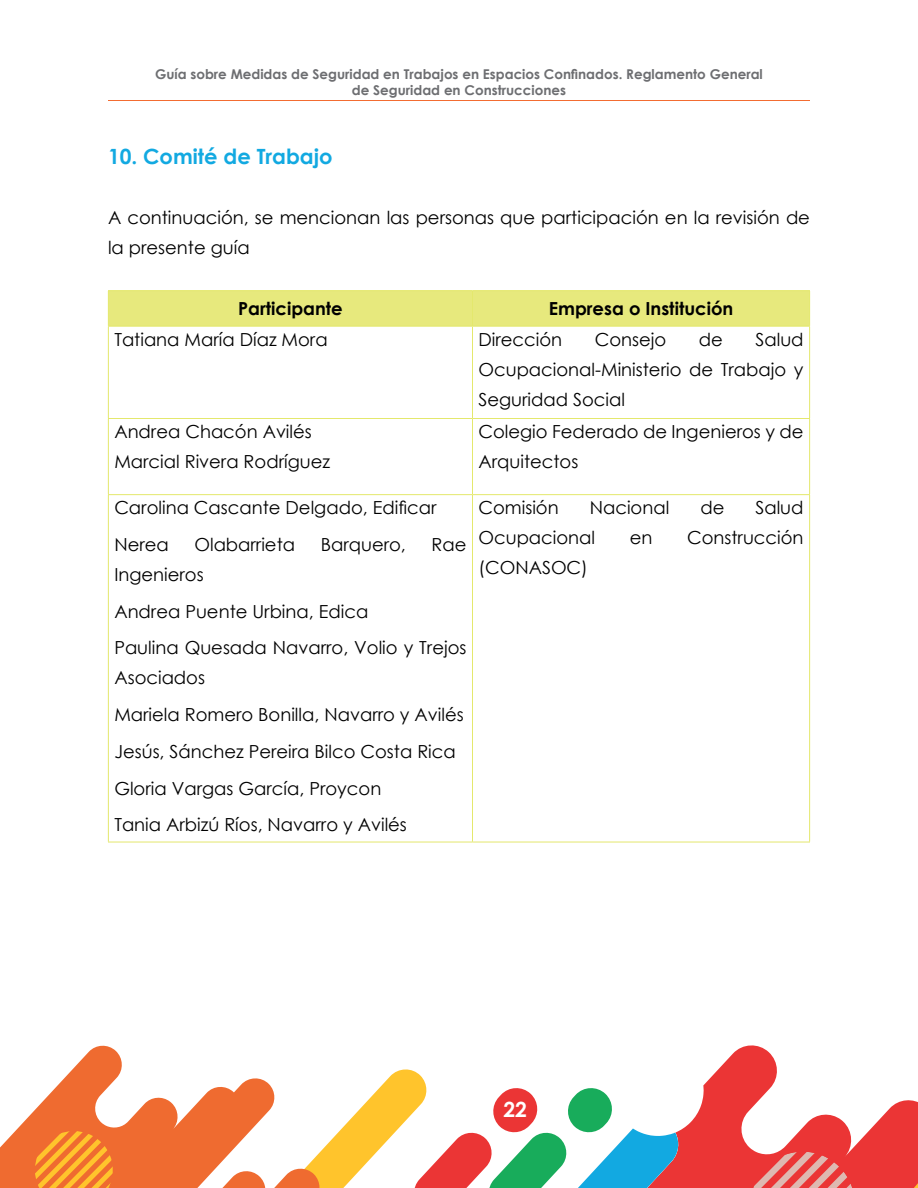
<style>
.page{position:relative;width:918px;height:1188px;background:#fff}
.page>*{position:absolute;margin:0;border:0;box-sizing:border-box;transform-origin:0 0}
.t1{font:700 21px "Century Gothic";color:#12a9e1}
.t2{font:700 21px "Century Gothic";color:#fff}
.t3{font:18px/36.8px "Century Gothic";color:#000}
.t4{font:700 18px "Century Gothic";color:#000}
.t5{font:700 13.5px/16.2px "Century Gothic";color:#6d6e71;text-align:center}
</style>
<div class="page">
<div style="left:109px;top:291px;width:700px;height:35px;background:#e7e97d"></div>
<hr style="left:108px;top:290px;width:364px;height:1px;background:#e4e86d">
<hr style="left:108px;top:291px;width:1px;height:35px;background:#e4e86d">
<hr style="left:472px;top:290px;width:338px;height:1px;background:#e4e86d">
<hr style="left:472px;top:291px;width:1px;height:35px;background:#e4e86d">
<hr style="left:809px;top:291px;width:1px;height:35px;background:#e4e86d">
<hr style="left:108px;top:326px;width:364px;height:1px;background:#e4e86d">
<hr style="left:108px;top:327px;width:1px;height:91px;background:#e4e86d">
<hr style="left:472px;top:326px;width:338px;height:1px;background:#e4e86d">
<hr style="left:472px;top:327px;width:1px;height:91px;background:#e4e86d">
<hr style="left:809px;top:327px;width:1px;height:91px;background:#e4e86d">
<hr style="left:108px;top:418px;width:364px;height:1px;background:#e4e86d">
<hr style="left:108px;top:419px;width:1px;height:75px;background:#e4e86d">
<hr style="left:472px;top:418px;width:338px;height:1px;background:#e4e86d">
<hr style="left:472px;top:419px;width:1px;height:75px;background:#e4e86d">
<hr style="left:809px;top:419px;width:1px;height:75px;background:#e4e86d">
<hr style="left:108px;top:494px;width:364px;height:1px;background:#e4e86d">
<hr style="left:108px;top:495px;width:1px;height:347px;background:#e4e86d">
<hr style="left:472px;top:494px;width:338px;height:1px;background:#e4e86d">
<hr style="left:472px;top:495px;width:1px;height:347px;background:#e4e86d">
<hr style="left:809px;top:495px;width:1px;height:347px;background:#e4e86d">
<hr style="left:108px;top:842px;width:364px;height:1px;background:#e4e86d">
<hr style="left:472px;top:842px;width:338px;height:1px;background:#e4e86d">
<svg style="left:680px;top:1045px;width:71px;height:143px;fill:#eb3535"></svg>
<svg style="left:321px;top:1069px;width:359px;height:119px"></svg>
<svg style="left:0;top:1045px;width:321px;height:143px"></svg>
<svg style="left:31px;top:1127px;width:86px;height:61px;background:#f4892e"></svg>
<svg style="left:751px;top:1045px;width:167px;height:143px"></svg>
<hr style="left:108px;top:100px;width:702px;height:1px;background:#f36c31">
<p class="t5" style="left:155px;top:66px;width:609px">Guía sobre Medidas de Seguridad en Trabajos en Espacios Confinados. Reglamento General de Seguridad en Construcciones</p>
<p class="t1" style="left:108px;top:141px;width:226px">10. Comité de Trabajo</p>
<p class="t3" style="left:108px;top:202px;width:704px;line-height:30px">A continuación, se mencionan las personas que participación en la revisión de la presente guía</p>
<p class="t4" style="left:238px;top:295px;width:106px">Participante</p>
<p class="t4" style="left:549px;top:295px;width:186px">Empresa o Institución</p>
<p class="t3" style="left:114px;top:321px;width:215px">Tatiana María Díaz Mora</p>
<p class="t3" style="left:478px;top:321px;width:85px">Dirección</p>
<p class="t3" style="left:595px;top:321px;width:73px">Consejo</p>
<p class="t3" style="left:699px;top:321px;width:26px">de</p>
<p class="t3" style="left:478px;top:324px;width:327px;line-height:30px;text-align:justify;text-indent:277px">Salud Ocupacional-Ministerio de Trabajo y Seguridad Social</p>
<p class="t3" style="left:114px;top:416px;width:217px;line-height:30px">Andrea Chacón Avilés<br>Marcial Rivera Rodríguez</p>
<p class="t3" style="left:478px;top:416px;width:327px;line-height:30px">Colegio Federado de Ingenieros y de<br>Arquitectos</p>
<p class="t3" style="left:114px;top:489px;width:324px">Carolina Cascante Delgado, Edificar<br>Nerea</p>
<p class="t3" style="left:478px;top:489px;width:82px">Comisión</p>
<p class="t3" style="left:590px;top:489px;width:81px">Nacional</p>
<p class="t3" style="left:700px;top:489px;width:26px">de</p>
<p class="t3" style="left:755px;top:489px;width:50px">Salud</p>
<p class="t3" style="left:478px;top:519px;width:118px">Ocupacional</p>
<p class="t3" style="left:630px;top:519px;width:24px">en</p>
<p class="t3" style="left:687px;top:519px;width:118px">Construcción</p>
<p class="t3" style="left:478px;top:549px;width:111px">(CONASOC)</p>
<p class="t3" style="left:194px;top:526px;width:102px">Olabarrieta</p>
<p class="t3" style="left:321px;top:526px;width:87px">Barquero,</p>
<p class="t3" style="left:432px;top:526px;width:36px">Rae</p>
<p class="t3" style="left:114px;top:556px;width:354px">Ingenieros<br>Andrea Puente Urbina, Edica<br>Paulina Quesada Navarro, Volio y Trejos</p>
<p class="t3" style="left:114px;top:659px;width:351px">Asociados<br>Mariela Romero Bonilla, Navarro y Avilés<br>Jesús, Sánchez Pereira Bilco Costa Rica<br>Gloria Vargas García, Proycon<br>Tania Arbizú Ríos, Navarro y Avilés</p>
<p class="t2" style="left:503px;top:1094px;width:25px">22</p>
</div>
